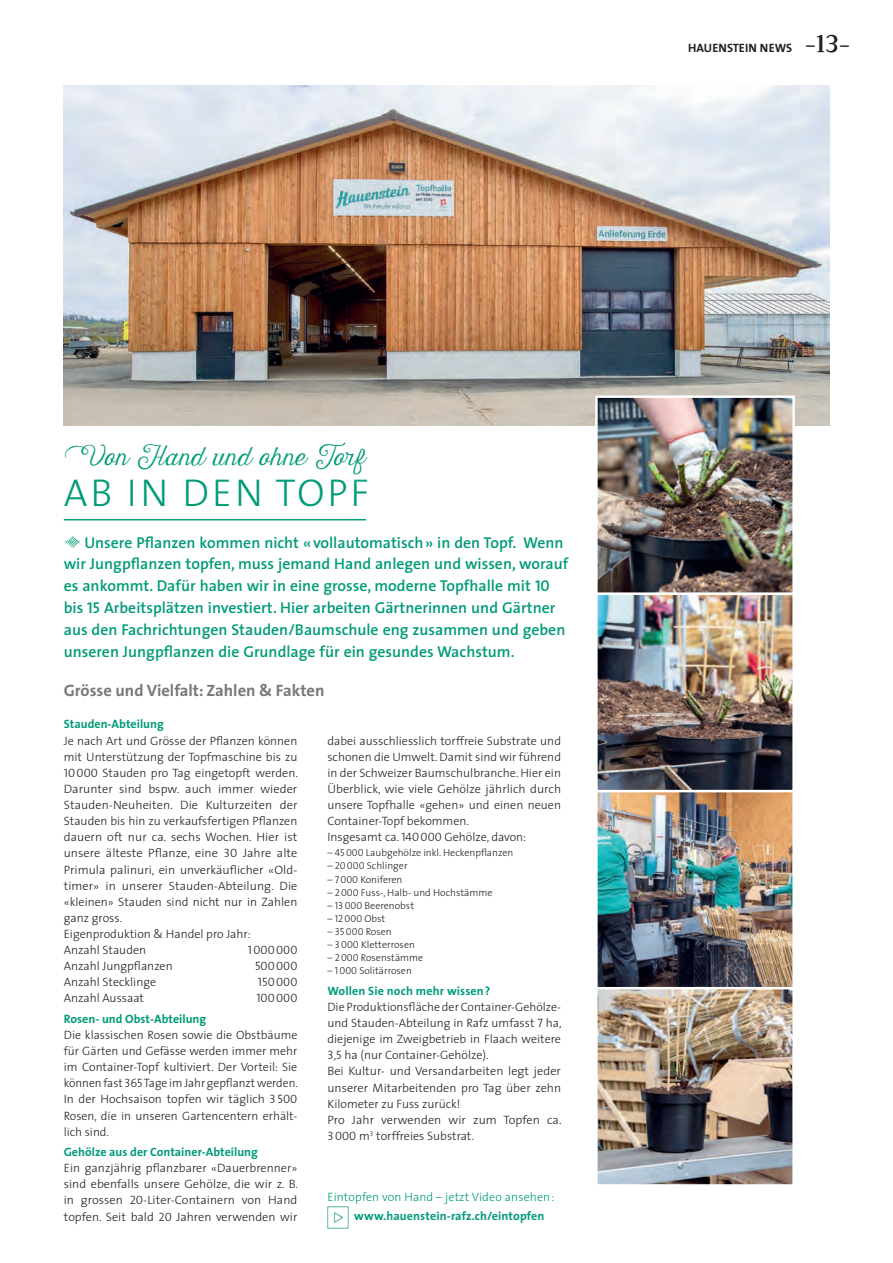
<style>
.page{position:relative;width:893px;height:1263px;background:#fff}
.page>*{position:absolute;margin:0;border:0;box-sizing:border-box;transform-origin:0 0}
._003_untertitel_unte{font:300 39px "The Sans";letter-spacing:.075em;color:#009b78}
._002_kleiner_unterti{font:22.5px "Harman Script";letter-spacing:.01em;color:#009b78}
._021_news_lauftext_1{font:700 16.5px "The Sans";color:#76787b}
.t1{font:600 15.75px/21.8px "The Sans";color:#009b78}
._021_news_lauftext_1-2{font:300 12.15px/16px "The Sans";color:#231f20;text-align:justify}
._021_news_lauftext_1-3{font:700 12.15px "The Sans";color:#009b78}
._021_news_lauftext_1-4{font:300 12.15px "The Sans";letter-spacing:.01em;color:#009b78}
._022_news_lauftext_1{font:700 12.15px "The Sans";letter-spacing:.01em;color:#009b78}
._021_news_lauftext_1-5{font:12.15px "The Sans Light Caps";color:#231f20}
.t2{font:700 12.15px "The Sans";letter-spacing:.005em;color:#231f20}
._021_news_lauftext_1-6{font:300 10.2px "The Sans";color:#231f20}
.s1{font-family:"Harman Slab";font-weight:400;font-size:24.3px}
.s2{font-family:"Harman Extras 1";font-weight:400}
.s3{font-family:"The Sans Semi Bold Caps";font-weight:400}
.s4{font-family:"The Sans Light Caps";font-weight:400}
</style>
<div class="page">
<img style="left:327px;top:1207px;width:22px;height:21px">
<img style="left:64px;top:85px;width:765px;height:340px">
<hr style="left:64px;top:519px;width:302px;height:1px;background:#009b78">
<img style="left:598px;top:398px;width:194px;height:786px">
<div style="left:595px;top:395px;width:200px;height:200px;border:2px solid #fff"></div>
<div style="left:595px;top:790px;width:200px;height:199px;border:2px solid #fff"></div>
<div style="left:595px;top:593px;width:200px;height:199px;border:2px solid #fff"></div>
<div style="left:595px;top:987px;width:200px;height:200px;border:2px solid #fff"></div>
<p class="t2" style="left:688px;top:38px;width:164px">HAUENSTEIN NEWS <span class="s1">-13-</span></p>
<p class="_002_kleiner_unterti" style="left:64px;top:444px;width:302px">Von Hand und ohne Torf</p>
<p class="_003_untertitel_unte" style="left:64px;top:461px;width:307px">AB IN DEN TOPF</p>
<p class="t1" style="left:64px;top:531px;width:506px"><span class="s2">V</span> Unsere Pflanzen kommen nicht «vollautomatisch» in den Topf. Wenn wir Jungpflanzen topfen, muss jemand Hand anlegen und wissen, worauf es ankommt. Dafür haben wir in eine grosse, moderne Topfhalle mit <span class="s3">10 </span>bis <span class="s3">15</span> Arbeitsplätzen investiert. Hier arbeiten Gärtnerinnen und Gärtner aus den Fachrichtungen Stauden/Baumschule eng zusammen und geben unseren Jungpflanzen die Grundlage für ein gesundes Wachstum.</p>
<p class="_021_news_lauftext_1" style="left:64px;top:677px;width:262px">Grösse und Vielfalt: Zahlen &amp; Fakten</p>
<p class="_021_news_lauftext_1-3" style="left:64px;top:714px;width:102px">Stauden-Abteilung</p>
<p class="_021_news_lauftext_1-2" style="left:64px;top:732px;width:236px">Je nach Art und Grösse der Pflanzen können mit Unterstützung der Topfmaschine bis zu <span class="s4">10 000</span> Stauden pro Tag eingetopft werden.<br>Darunter sind bspw. auch immer wieder Stauden-Neuheiten. Die Kulturzeiten der Stauden bis hin zu verkaufsfertigen Pflanzen dauern oft nur ca. sechs Wochen. Hier ist unsere älteste Pflanze, eine <span class="s4">30</span> Jahre alte Primula palinuri, ein unverkäuflicher «Old&shy;timer» in unserer Stauden-Abteilung. Die «kleinen» Stauden sind nicht nur in Zahlen ganz gross.</p>
<p class="_021_news_lauftext_1-2" style="left:64px;top:925px;width:188px">Eigenproduktion &amp; Handel pro Jahr:</p>
<p class="_021_news_lauftext_1-2" style="left:64px;top:941px;width:84px">Anzahl Stauden</p>
<p class="_021_news_lauftext_1-5" style="left:248px;top:940px;width:51px">1 000 000</p>
<p class="_021_news_lauftext_1-2" style="left:64px;top:958px;width:110px">Anzahl Jungpflanzen</p>
<p class="_021_news_lauftext_1-5" style="left:255px;top:956px;width:44px">500 000</p>
<p class="_021_news_lauftext_1-2" style="left:64px;top:974px;width:94px">Anzahl Stecklinge</p>
<p class="_021_news_lauftext_1-5" style="left:258px;top:972px;width:41px">150 000</p>
<p class="_021_news_lauftext_1-2" style="left:64px;top:990px;width:82px">Anzahl Aussaat</p>
<p class="_021_news_lauftext_1-5" style="left:256px;top:988px;width:42px">100 000</p>
<p class="_021_news_lauftext_1-3" style="left:64px;top:1008px;width:144px">Rosen- und Obst-Abteilung</p>
<p class="_021_news_lauftext_1-2" style="left:64px;top:1026px;width:236px">Die klassischen Rosen sowie die Obstbäume für Gärten und Gefässe werden immer mehr im Container-Topf kultiviert. Der Vorteil: Sie können fast <span class="s4">365</span> Tage im Jahr gepflanzt werden.</p>
<p class="_021_news_lauftext_1-2" style="left:64px;top:1091px;width:235px">In der Hochsaison topfen wir täglich <span class="s4">3 500<br></span>Rosen, die in unseren Gartencentern erhält&shy;lich sind.</p>
<p class="_021_news_lauftext_1-3" style="left:64px;top:1142px;width:196px">Gehölze aus der Container-Abteilung</p>
<p class="_021_news_lauftext_1-2" style="left:64px;top:1160px;width:236px">Ein ganzjährig pflanzbarer «Dauerbrenner» sind ebenfalls unsere Gehölze, die wir z. B. in grossen <span class="s4">20</span>-Liter-Containern von Hand topfen. Seit bald <span class="s4">20</span> Jahren verwenden wir</p>
<p class="_021_news_lauftext_1-2" style="left:327px;top:732px;width:235px">dabei ausschliesslich torffreie Substrate und schonen die Umwelt. Damit sind wir führend in der Schweizer Baumschulbranche. Hier ein Überblick, wie viele Gehölze jährlich durch unsere Topfhalle «gehen» und einen neuen Container-Topf bekommen.</p>
<p class="_021_news_lauftext_1-2" style="left:327px;top:829px;width:200px">Insgesamt ca. <span class="s4">140 000</span> Gehölze, davon:</p>
<p class="_021_news_lauftext_1-6" style="left:327px;top:844px;width:187px">– <span class="s4">45 000</span> Laubgehölze inkl. Heckenpflanzen</p>
<p class="_021_news_lauftext_1-6" style="left:327px;top:857px;width:82px">– <span class="s4">20 000</span> Schlinger</p>
<p class="_021_news_lauftext_1-6" style="left:327px;top:871px;width:77px">– <span class="s4">7 000</span> Koniferen</p>
<p class="_021_news_lauftext_1-6" style="left:327px;top:884px;width:167px">– <span class="s4">2 000</span> Fuss-, Halb- und Hochstämme</p>
<p class="_021_news_lauftext_1-6" style="left:327px;top:897px;width:88px">– <span class="s4">13 000</span> Beerenobst</p>
<p class="_021_news_lauftext_1-6" style="left:327px;top:910px;width:59px">– <span class="s4">12 000</span> Obst</p>
<p class="_021_news_lauftext_1-6" style="left:327px;top:923px;width:66px">– <span class="s4">35 000</span> Rosen</p>
<p class="_021_news_lauftext_1-6" style="left:327px;top:936px;width:89px">– <span class="s4">3 000</span> Kletterrosen</p>
<p class="_021_news_lauftext_1-6" style="left:327px;top:949px;width:97px">– <span class="s4">2 000</span> Rosenstämme</p>
<p class="_021_news_lauftext_1-6" style="left:327px;top:962px;width:86px">– <span class="s4">1 000</span> Solitärrosen</p>
<p class="_021_news_lauftext_1-3" style="left:327px;top:980px;width:164px">Wollen Sie noch mehr wissen?</p>
<p class="_021_news_lauftext_1-2" style="left:327px;top:998px;width:236px">Die Produktionsfläche der Container-Gehölze&shy;und Stauden-Abteilung in Rafz umfasst <span class="s4">7</span> ha, diejenige im Zweigbetrieb in Flaach weitere <span class="s4">3,5</span> ha (nur Container-Gehölze).</p>
<p class="_021_news_lauftext_1-2" style="left:327px;top:1063px;width:235px">Bei Kultur- und Versandarbeiten legt jeder unserer Mitarbeitenden pro Tag über zehn Kilometer zu Fuss zurück!</p>
<p class="_021_news_lauftext_1-2" style="left:327px;top:1111px;width:236px">Pro Jahr verwenden wir zum Topfen ca.<br><span class="s4">3000</span> m<sup>3</sup> torffreies Substrat.</p>
<p class="_021_news_lauftext_1-4" style="left:327px;top:1187px;width:229px">Eintopfen von Hand – jetzt Video ansehen:</p>
<p class="_022_news_lauftext_1" style="left:354px;top:1206px;width:192px">www.hauenstein-rafz.ch/eintopfen</p>
</div>
